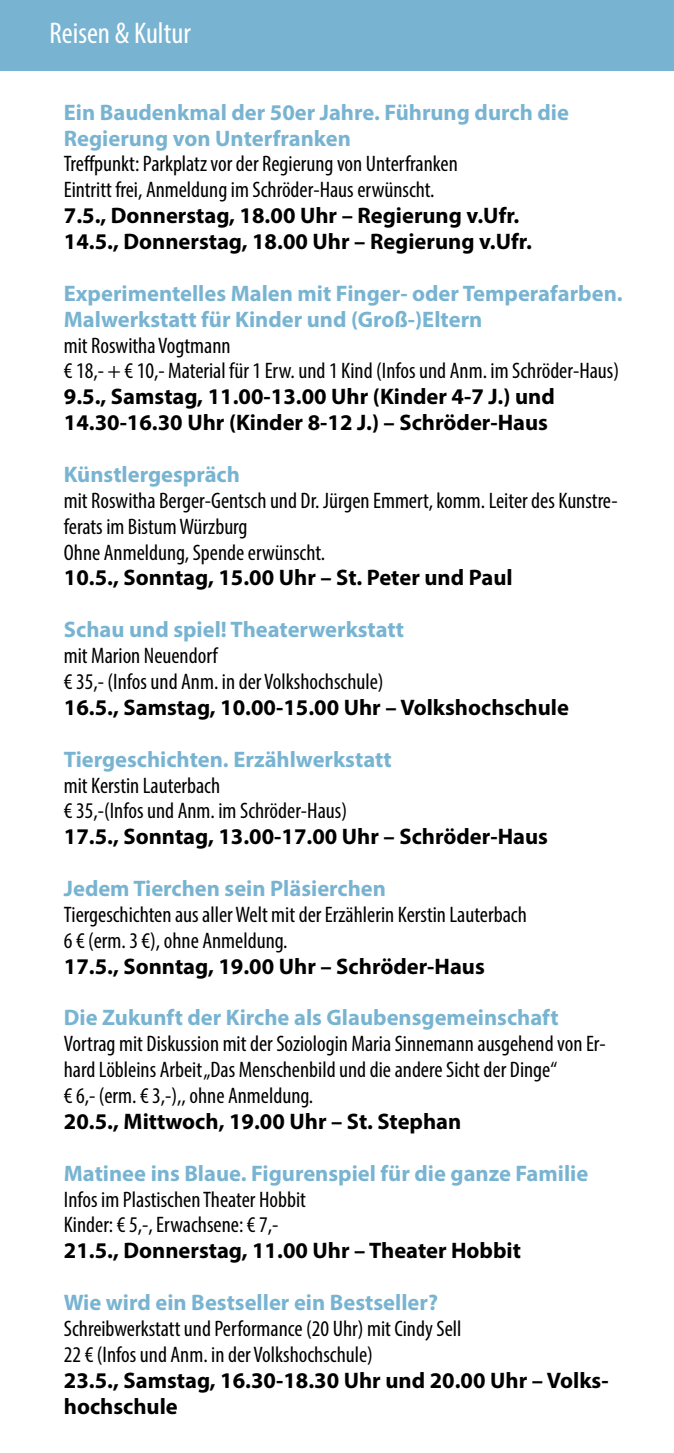
<style>
.page{position:relative;width:674px;height:1453px;background:#fff}
.page>*{position:absolute;margin:0;border:0;box-sizing:border-box;transform-origin:0 0}
.t1{font:condensed 30px "Myriad Pro";color:#fff}
.t2{font:condensed 22.5px/26px "Myriad Pro";color:#000}
.t3{font:700 22.5px/26px "Myriad Pro";color:#000}
.t4{font:700 22.5px/25.8px "Myriad Pro";color:#78b4d2}
.s1{font-weight:700;font-stretch:normal;font-size:22.5px}
</style>
<div class="page">
<div style="left:0;top:0;width:673px;height:71px;background:#78b4d2"></div>
<h1 class="t1" style="left:50px;top:15px;width:142px"><span class="s1">58</span>Reisen &amp; Kultur</h1>
<p class="t4" style="left:64px;top:98px;width:506px">Ein Baudenkmal der 50er Jahre. Führung durch die<br>Regierung von Unterfranken</p>
<p class="t2" style="left:64px;top:151px;width:395px">Treffpunkt: Parkplatz vor der Regierung von Unterfranken<br>Eintritt frei, Anmeldung im Schröder-Haus erwünscht.</p>
<p class="t3" style="left:64px;top:202px;width:469px">7.5., Donnerstag, 18.00 Uhr – Regierung v.Ufr.<br>14.5., Donnerstag, 18.00 Uhr – Regierung v.Ufr.</p>
<p class="t4" style="left:64px;top:280px;width:560px">Experimentelles Malen mit Finger- oder Temperafarben.<br>Malwerkstatt für Kinder und (Groß-)Eltern</p>
<p class="t2" style="left:64px;top:332px;width:556px">mit Roswitha Vogtmann<br>€ 18,- + € 10,- Material für 1 Erw. und 1 Kind (Infos und Anm. im Schröder-Haus)</p>
<p class="t3" style="left:64px;top:383px;width:492px">9.5., Samstag, 11.00-13.00 Uhr (Kinder 4-7 J.) und<br>14.30-16.30 Uhr (Kinder 8-12 J.) – Schröder-Haus</p>
<p class="t4" style="left:64px;top:461px;width:177px">Künstlergespräch</p>
<p class="t2" style="left:64px;top:487px;width:555px">mit Roswitha Berger-Gentsch und Dr. Jürgen Emmert, komm. Leiter des Kunstre&shy;ferats im Bistum Würzburg<br>Ohne Anmeldung, Spende erwünscht.</p>
<p class="t3" style="left:64px;top:564px;width:450px">10.5., Sonntag, 15.00 Uhr – St. Peter und Paul</p>
<p class="t4" style="left:64px;top:616px;width:341px">Schau und spiel! Theaterwerkstatt</p>
<p class="t2" style="left:64px;top:642px;width:321px">mit Marion Neuendorf<br>€ 35,- (Infos und Anm. in der Volkshochschule)</p>
<p class="t3" style="left:64px;top:693px;width:506px">16.5., Samstag, 10.00-15.00 Uhr – Volkshochschule</p>
<p class="t4" style="left:64px;top:745px;width:329px">Tiergeschichten. Erzählwerkstatt</p>
<p class="t2" style="left:64px;top:772px;width:284px">mit Kerstin Lauterbach<br>€ 35,-(Infos und Anm. im Schröder-Haus)</p>
<p class="t3" style="left:64px;top:823px;width:485px">17.5., Sonntag, 13.00-17.00 Uhr – Schröder-Haus</p>
<p class="t4" style="left:64px;top:875px;width:323px">Jedem Tierchen sein Pläsierchen</p>
<p class="t2" style="left:64px;top:901px;width:464px">Tiergeschichten aus aller Welt mit der Erzählerin Kerstin Lauterbach<br>6 € (erm. 3 €), ohne Anmeldung.</p>
<p class="t3" style="left:64px;top:952px;width:422px">17.5., Sonntag, 19.00 Uhr – Schröder-Haus</p>
<p class="t4" style="left:64px;top:1004px;width:496px">Die Zukunft der Kirche als Glaubensgemeinschaft</p>
<p class="t2" style="left:64px;top:1030px;width:543px">Vortrag mit Diskussion mit der Soziologin Maria Sinnemann ausgehend von Er&shy;hard Löbleins Arbeit „Das Menschenbild und die andere Sicht der Dinge“<br>€ 6,- (erm. € 3,-),, ohne Anmeldung.</p>
<p class="t3" style="left:64px;top:1107px;width:399px">20.5., Mittwoch, 19.00 Uhr – St. Stephan</p>
<p class="t4" style="left:64px;top:1159px;width:525px">Matinee ins Blaue. Figurenspiel für die ganze Familie</p>
<p class="t2" style="left:64px;top:1186px;width:243px">Infos im Plastischen Theater Hobbit<br>Kinder: € 5,-, Erwachsene: € 7,-</p>
<p class="t3" style="left:64px;top:1237px;width:458px">21.5., Donnerstag, 11.00 Uhr – Theater Hobbit</p>
<p class="t4" style="left:64px;top:1289px;width:375px">Wie wird ein Bestseller ein Bestseller?</p>
<p class="t2" style="left:64px;top:1315px;width:399px">Schreibwerkstatt und Performance (20 Uhr) mit Cindy Sell<br>22 € (Infos und Anm. in der Volkshochschule)</p>
<p class="t3" style="left:64px;top:1366px;width:546px">23.5., Samstag, 16.30-18.30 Uhr und 20.00 Uhr – Volks&shy;hochschule</p>
</div>
